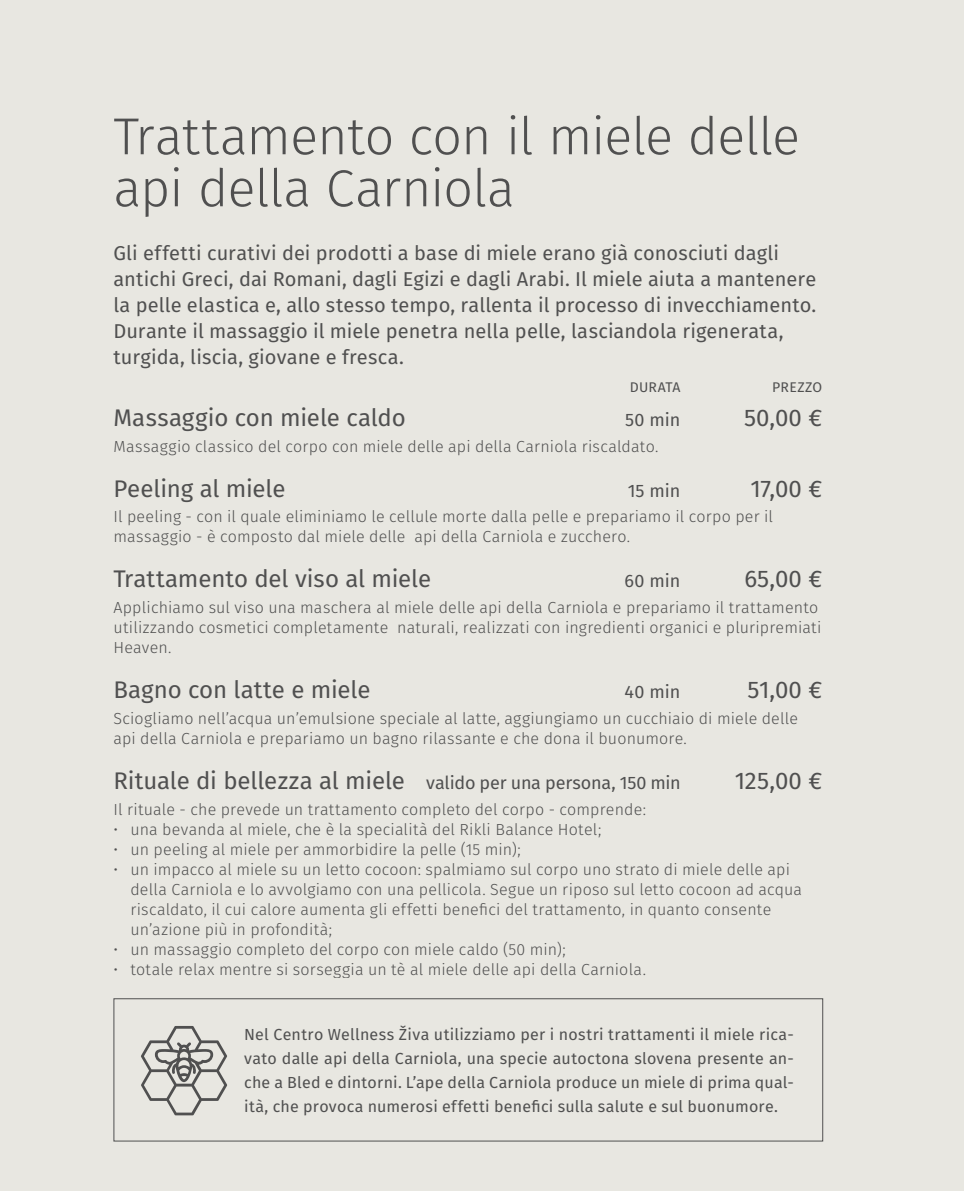
<style>
.page{position:relative;width:964px;height:1191px;background:#e8e7e1}
.page>*{position:absolute;margin:0;border:0;box-sizing:border-box;transform-origin:0 0}
.t1{font:300 52px/52px "Fira Sans";letter-spacing:-.015em;color:#58595b}
.t2{font:24px "Fira Sans";letter-spacing:-.01em;color:#58595b}
.t3{font:20px/26px "Fira Sans";letter-spacing:.005em;color:#58595b}
.t4{font:18px "Fira Sans";letter-spacing:-.005em;color:#58595b}
.t5{font:300 16px/20px "Fira Sans";letter-spacing:.01em;color:#58595b}
.t6{font:16px/24px "Fira Sans";letter-spacing:.015em;color:#58595b;text-align:justify}
.t7{font:14px "Fira Sans";letter-spacing:.015em;color:#58595b}
.s1{font-size:24px}
</style>
<div class="page">
<div style="left:113px;top:998px;width:710px;height:143px;border:1px solid #58595b"></div>
<svg style="left:141px;top:1026px;width:86px;height:89px"></svg>
<h1 class="t1" style="left:113px;top:114px;width:688px">Trattamento con il miele delle api della Carniola</h1>
<p class="t3" style="left:113px;top:242px;width:704px">Gli effetti curativi dei prodotti a base di miele erano già conosciuti dagli antichi Greci, dai Romani, dagli Egizi e dagli Arabi. Il miele aiuta a mantenere la pelle elastica e, allo stesso tempo, rallenta il processo di invecchiamento.<br>Durante il massaggio il miele penetra nella pelle, lasciandola rigenerata, turgida, liscia, giovane e fresca.</p>
<p class="t7" style="left:630px;top:378px;width:52px">DURATA</p>
<p class="t7" style="left:772px;top:378px;width:51px">PREZZO</p>
<h2 class="t2" style="left:113px;top:401px;width:294px">Massaggio con miele caldo</h2>
<p class="t4" style="left:625px;top:407px;width:57px">50 min</p>
<h2 class="t2" style="left:744px;top:401px;width:80px">50,00 €</h2>
<p class="t5" style="left:113px;top:437px;width:546px">Massaggio classico del corpo con miele delle api della Carniola riscaldato.</p>
<h2 class="t2" style="left:113px;top:471px;width:174px">Peeling al miele</h2>
<p class="t4" style="left:628px;top:478px;width:54px">15 min</p>
<h2 class="t2" style="left:750px;top:471px;width:73px">17,00 €</h2>
<p class="t5" style="left:113px;top:508px;width:661px">Il peeling - con il quale eliminiamo le cellule morte dalla pelle e prepariamo il corpo per il massaggio - è composto dal miele delle api della Carniola e zucchero.</p>
<h2 class="t2" style="left:113px;top:562px;width:319px">Trattamento del viso al miele</h2>
<p class="t4" style="left:624px;top:568px;width:57px">60 min</p>
<h2 class="t2" style="left:744px;top:562px;width:79px">65,00 €</h2>
<p class="t5" style="left:113px;top:598px;width:710px">Applichiamo sul viso una maschera al miele delle api della Carniola e prepariamo il trattamento utilizzando cosmetici completamente naturali, realizzati con ingredienti organici e pluripremiati<br>Heaven.</p>
<h2 class="t2" style="left:113px;top:673px;width:259px">Bagno con latte e miele</h2>
<p class="t4" style="left:624px;top:679px;width:57px">40 min</p>
<h2 class="t2" style="left:747px;top:673px;width:76px">51,00 €</h2>
<p class="t5" style="left:113px;top:709px;width:686px">Sciogliamo nell’acqua un’emulsione speciale al latte, aggiungiamo un cucchiaio di miele delle api della Carniola e prepariamo un bagno rilassante e che dona il buonumore.</p>
<p class="t4" style="left:113px;top:770px;width:569px"><span class="s1">Rituale di bellezza al miele</span> valido per una persona, 150 min</p>
<h2 class="t2" style="left:735px;top:763px;width:89px">125,00 €</h2>
<p class="t5" style="left:113px;top:800px;width:534px">Il rituale - che prevede un trattamento completo del corpo - comprende:</p>
<p class="t5" style="left:113px;top:820px;width:489px">• una bevanda al miele, che è la specialità del Rikli Balance Hotel;</p>
<p class="t5" style="left:113px;top:840px;width:409px">• un peeling al miele per ammorbidire la pelle (15 min);</p>
<p class="t5" style="left:130px;top:860px;width:673px;text-indent:-17px">• un impacco al miele su un letto cocoon: spalmiamo sul corpo uno strato di miele delle api della Carniola e lo avvolgiamo con una pellicola. Segue un riposo sul letto cocoon ad acqua riscaldato, il cui calore aumenta gli effetti benefici del trattamento, in quanto consente un’azione più in profondità;</p>
<p class="t5" style="left:113px;top:940px;width:454px">• un massaggio completo del corpo con miele caldo (50 min);</p>
<p class="t5" style="left:113px;top:960px;width:534px">• totale relax mentre si sorseggia un tè al miele delle api della Carniola.</p>
<p class="t6" style="left:244px;top:1023px;width:551px">Nel Centro Wellness Živa utilizziamo per i nostri trattamenti il miele rica&shy;vato dalle api della Carniola, una specie autoctona slovena presente an&shy;che a Bled e dintorni. L’ape della Carniola produce un miele di prima qual&shy;ità, che provoca numerosi effetti benefici sulla salute e sul buonumore.</p>
</div>
